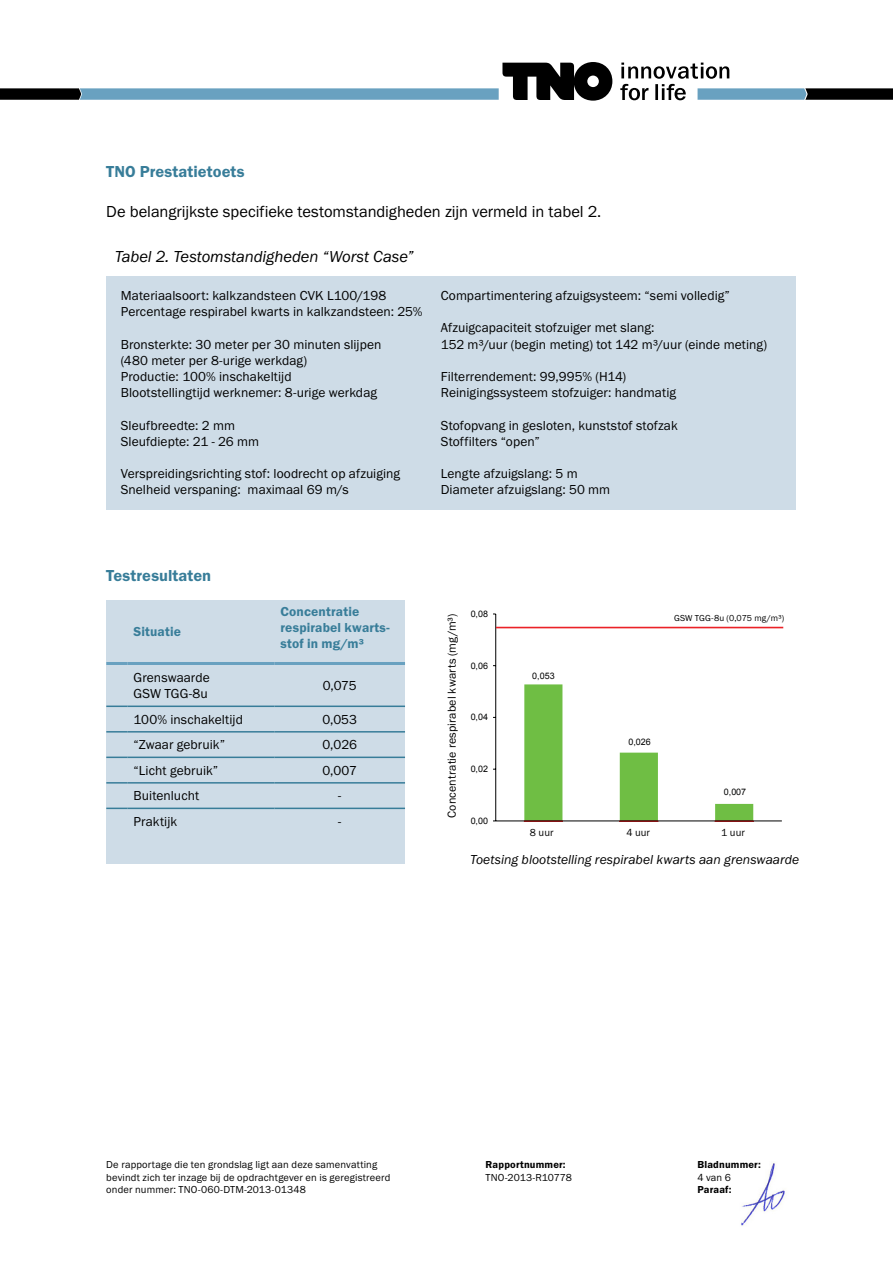
<style>
.page{position:relative;width:893px;height:1263px;background:#fff}
.page>*{position:absolute;margin:0;border:0;box-sizing:border-box;transform-origin:0 0}
.t1{font:16.5px "Franklin Goth EF";letter-spacing:-.005em;color:#000}
.t2{font:italic 16.5px "Franklin Goth EF";letter-spacing:-.005em;color:#000}
.t3{font:600 16.5px "Franklin Goth EF";letter-spacing:.005em;color:#387d99}
.t4{font:13.5px/16.2px "Franklin Goth EF";letter-spacing:.005em;color:#000}
.t5{font:italic 13.5px "Franklin Goth EF";letter-spacing:.005em;color:#000}
.t6{font:600 13.5px/16.2px "Franklin Goth EF";letter-spacing:.01em;color:#387d99}
.t7{font:12px "Franklin Goth EF";letter-spacing:.01em;color:#000}
.t8{font:10.5px/12.6px "Franklin Goth EF";letter-spacing:.015em;color:#000}
.t9{font:600 10.5px "Franklin Goth EF";letter-spacing:.015em;color:#000}
.t10{font:10.5px "Franklin Goth EF";letter-spacing:-.005em;color:#000}
.t11{font:9px "Arial";color:#000101}
.t12{font:9px "Franklin Goth EF";letter-spacing:.01em;color:#000}
</style>
<div class="page">
<img style="left:741px;top:1163px;width:46px;height:63px">
<div style="left:106px;top:276px;width:690px;height:234px;background:#cedce7"></div>
<svg style="left:524px;top:684px;width:230px;height:137px"></svg>
<hr style="left:495px;top:614px;width:1px;height:207px;background:#000101">
<hr style="left:496px;top:821px;width:286px;height:1px;background:#000101">
<hr style="left:496px;top:627px;width:287px;height:1px;background:#eb2227">
<div style="left:106px;top:600px;width:299px;height:264px;background:#cedce7"></div>
<hr style="left:106px;top:705px;width:22px;height:2px;background:#387d99">
<hr style="left:128px;top:705px;width:146px;height:2px;background:#387d99">
<hr style="left:274px;top:705px;width:131px;height:2px;background:#387d99">
<svg style="left:106px;top:731px;width:22px;height:1px"></svg>
<hr style="left:128px;top:731px;width:146px;height:1px;background:#387d99">
<hr style="left:274px;top:731px;width:131px;height:1px;background:#387d99">
<hr style="left:106px;top:756px;width:22px;height:2px;background:#387d99">
<hr style="left:128px;top:756px;width:146px;height:2px;background:#387d99">
<hr style="left:274px;top:756px;width:131px;height:2px;background:#387d99">
<svg style="left:106px;top:782px;width:22px;height:1px"></svg>
<hr style="left:128px;top:782px;width:146px;height:1px;background:#387d99">
<hr style="left:274px;top:782px;width:131px;height:1px;background:#387d99">
<hr style="left:106px;top:662px;width:22px;height:3px;background:#69a1c0">
<hr style="left:128px;top:662px;width:146px;height:3px;background:#69a1c0">
<hr style="left:274px;top:662px;width:131px;height:3px;background:#69a1c0">
<svg style="left:106px;top:808px;width:22px;height:1px"></svg>
<hr style="left:128px;top:808px;width:146px;height:1px;background:#387d99">
<hr style="left:274px;top:808px;width:131px;height:1px;background:#387d99">
<svg style="left:0;top:62px;width:893px;height:39px"></svg>
<p class="t3" style="left:106px;top:162px;width:140px">TNO Prestatietoets</p>
<p class="t1" style="left:106px;top:202px;width:497px">De belangrijkste specifieke testomstandigheden zijn vermeld in tabel 2.</p>
<p class="t2" style="left:115px;top:248px;width:300px">Tabel 2. Testomstandigheden “Worst Case”</p>
<p class="t4" style="left:121px;top:288px;width:303px">Materiaalsoort: kalkzandsteen CVK L100/198<br>Percentage respirabel kwarts in kalkzandsteen: 25%</p>
<p class="t4" style="left:121px;top:336px;width:262px">Bronsterkte: 30 meter per 30 minuten slijpen (480 meter per 8-urige werkdag)<br>Productie: 100% inschakeltijd Blootstellingtijd werknemer: 8-urige werkdag</p>
<p class="t4" style="left:121px;top:417px;width:140px">Sleufbreedte: 2 mm<br>Sleufdiepte: 21 - 26 mm</p>
<p class="t4" style="left:121px;top:466px;width:281px">Verspreidingsrichting stof: loodrecht op afzuiging<br>Snelheid verspaning: maximaal 69 m/s</p>
<p class="t4" style="left:441px;top:288px;width:291px">Compartimentering afzuigsysteem: “semi volledig”</p>
<p class="t4" style="left:441px;top:320px;width:328px">Afzuigcapaciteit stofzuiger met slang:<br>152 m³/uur (begin meting) tot 142 m³/uur (einde meting)</p>
<p class="t4" style="left:441px;top:369px;width:237px">Filterrendement: 99,995% (H14)<br>Reinigingssysteem stofzuiger: handmatig</p>
<p class="t4" style="left:441px;top:417px;width:238px">Stofopvang in gesloten, kunststof stofzak<br>Stoffilters “open”</p>
<p class="t4" style="left:441px;top:466px;width:171px">Lengte afzuigslang: 5 m<br>Diameter afzuigslang: 50 mm</p>
<p class="t3" style="left:106px;top:566px;width:107px">Testresultaten</p>
<p class="t6" style="left:134px;top:624px;width:49px">Situatie</p>
<p class="t6" style="left:280px;top:603px;width:111px">Concentratie respirabel kwarts&shy;stof in mg/m³</p>
<p class="t4" style="left:134px;top:669px;width:78px">Grenswaarde<br>GSW TGG-8u</p>
<p class="t4" style="left:323px;top:677px;width:35px">0,075</p>
<p class="t4" style="left:134px;top:711px;width:111px">100% inschakeltijd</p>
<p class="t4" style="left:322px;top:711px;width:36px">0,053</p>
<p class="t4" style="left:134px;top:737px;width:93px">“Zwaar gebruik”</p>
<p class="t4" style="left:322px;top:737px;width:36px">0,026</p>
<p class="t4" style="left:134px;top:762px;width:86px">“Licht gebruik”</p>
<p class="t4" style="left:323px;top:762px;width:36px">0,007</p>
<p class="t4" style="left:134px;top:788px;width:67px">Buitenlucht</p>
<p class="t4" style="left:338px;top:788px;width:4px">-</p>
<p class="t4" style="left:134px;top:813px;width:45px">Praktijk</p>
<p class="t4" style="left:338px;top:813px;width:4px">-</p>
<p class="t11" style="left:471px;top:608px;width:19px">0,08</p>
<p class="t7" style="left:445px;top:818px;width:206px;rotate:-90deg">Concentratie respirabel kwarts (mg/m³)</p>
<p class="t12" style="left:674px;top:613px;width:112px">GSW TGG-8u (0,075 mg/m³)</p>
<p class="t5" style="left:470px;top:852px;width:330px">Toetsing blootstelling respirabel kwarts aan grenswaarde</p>
<p class="t11" style="left:471px;top:659px;width:19px">0,06</p>
<p class="t11" style="left:532px;top:670px;width:24px">0,053</p>
<p class="t11" style="left:471px;top:711px;width:19px">0,04</p>
<p class="t11" style="left:628px;top:736px;width:24px">0,026</p>
<p class="t11" style="left:471px;top:763px;width:19px">0,02</p>
<p class="t11" style="left:724px;top:786px;width:24px">0,007</p>
<p class="t11" style="left:471px;top:815px;width:19px">0,00</p>
<p class="t8" style="left:530px;top:826px;width:25px">8 uur</p>
<p class="t8" style="left:626px;top:826px;width:25px">4 uur</p>
<p class="t8" style="left:721px;top:826px;width:25px">1 uur</p>
<p class="t8" style="left:106px;top:1158px;width:286px">De rapportage die ten grondslag ligt aan deze samenvatting bevindt zich ter inzage bij de opdrachtgever en is geregistreerd onder nummer: TNO-060-DTM-2013-01348</p>
<p class="t9" style="left:486px;top:1158px;width:82px">Rapportnummer:</p>
<p class="t10" style="left:486px;top:1171px;width:88px">TNO-2013-R10778</p>
<p class="t9" style="left:697px;top:1158px;width:65px">Bladnummer:</p>
<p class="t8" style="left:697px;top:1171px;width:35px">4 van 6</p>
<p class="t9" style="left:697px;top:1184px;width:36px">Paraaf:</p>
</div>
